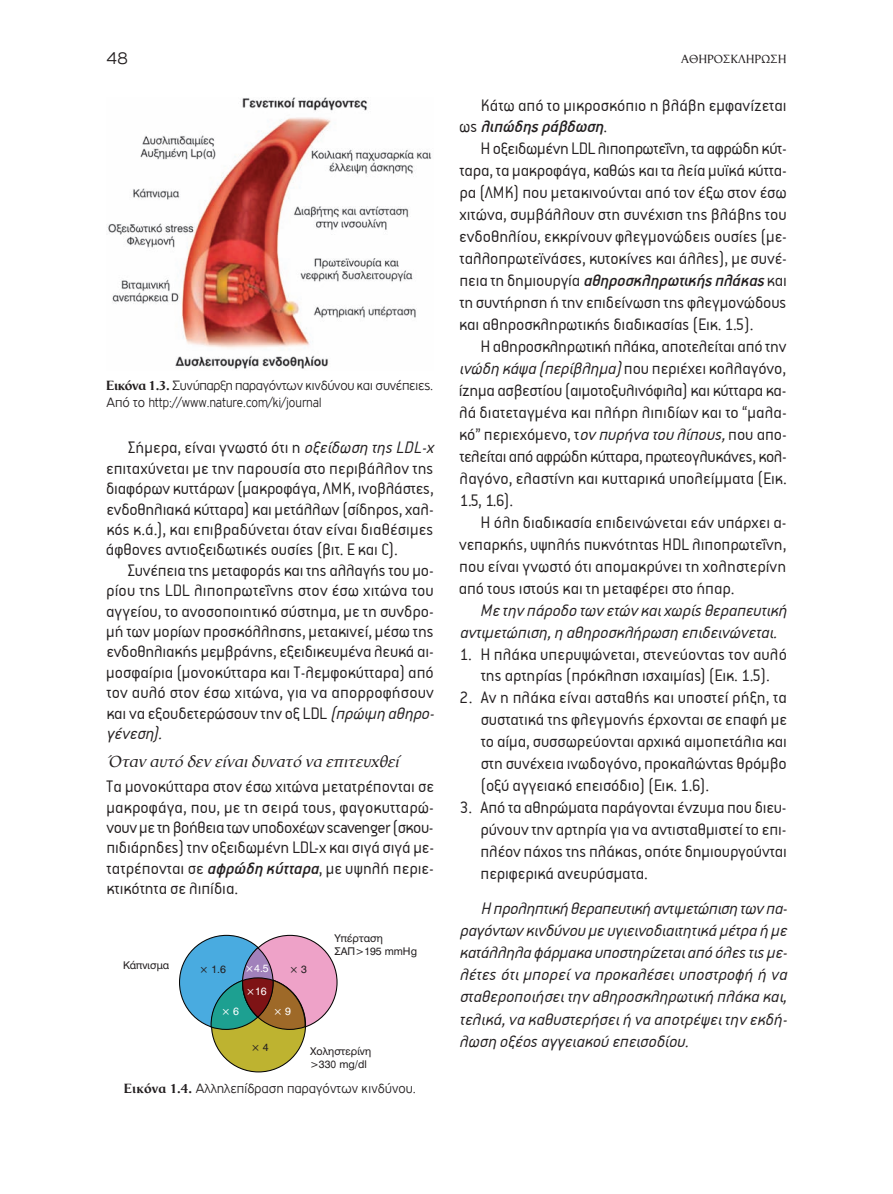
<style>
.page{position:relative;width:893px;height:1194px;background:#fff}
.page>*{position:absolute;margin:0;border:0;box-sizing:border-box;transform-origin:0 0}
.t1{font:300 18px/21.9px "PF Premier";color:#231f20;text-align:justify}
.t2{font:italic 300 18px/22px "PF Premier";color:#231f20}
.t3{font:300 18px "PF Highway Gothic";color:#231f20}
.t4{font:italic 16.5px "Vega Greek";color:#231f20}
.t5{font:300 14.25px/17.2px "PF Highway Gothic";letter-spacing:-.025em;color:#231f20}
.t6{font:300 14.25px "PF Highway Gothic";color:#231f20}
.t7{font:12px "Vega Greek";color:#231f20}
.t8{font:10.5px/12.6px "UB Helvetica";color:#231f20}
.t9{font:10.5px "UB Helvetica";color:#fff}
.s1{font-family:"Vega Greek";font-weight:700;font-size:13.5px}
.s2{font-style:italic}
.s3{font-weight:500;font-style:italic}
</style>
<div class="page">
<img style="left:107px;top:97px;width:325px;height:272px">
<div style="left:180px;top:935px;width:94px;height:94px;background:#49abe0;border-radius:50%"></div>
<div style="left:243px;top:935px;width:94px;height:94px;background:#eea2c8;border-radius:50%"></div>
<div style="left:212px;top:977px;width:94px;height:94px;background:#beb330;border-radius:50%"></div>
<svg style="left:243px;top:947px;width:30px;height:70px"></svg>
<svg style="left:210px;top:976px;width:96px;height:54px"></svg>
<p class="t3" style="left:106px;top:48px;width:23px">48</p>
<p class="t7" style="left:681px;top:54px;width:107px">ΑΘΗΡΟΣΚΛΗΡΩΣΗ</p>
<p class="t5" style="left:106px;top:376px;width:329px"><span class="s1">Εικόνα 1.3.</span> Συνύπαρξη παραγόντων κινδύνου και συνέπειες.<br>Από το http://www.nature.com/ki/journal</p>
<p class="t1" style="left:106px;top:438px;width:329px;line-height:20.4px;text-indent:22px">Σήµερα, είναι γνωστό ότι η <span class="s2">οξείδωση της LDL-x </span>επιταχύνεται µε την παρουσία στο περιβάλλον της διαφόρων κυττάρων (µακροφάγα, ΛΜΚ, ινοβλάστες, ενδοθηλιακά κύτταρα) και µετάλλων (σίδηρος, χαλ&shy;κός κ.ά.), και επιβραδύνεται όταν είναι διαθέσιµες άφθονες αντιοξειδωτικές ουσίες (βιτ. Ε και C).</p>
<p class="t1" style="left:106px;top:560px;width:329px;line-height:20.4px;text-indent:21px">Συνέπεια της µεταφοράς και της αλλαγής του µο&shy;ρίου της LDL λιποπρωτεΐνης στον έσω χιτώνα του αγγείου, το ανοσοποιητικό σύστηµα, µε τη συνδρο&shy;µή των µορίων προσκόλλησης, µετακινεί, µέσω της ενδοθηλιακής µεµβράνης, εξειδικευµένα λευκά αι&shy;µοσφαίρια (µονοκύτταρα και Τ-λεµφοκύτταρα) από τον αυλό στον έσω χιτώνα, για να απορροφήσουν και να εξουδετερώσουν την οξ LDL <span class="s2">(πρώιµη αθηρο&shy;γένεση).</span></p>
<p class="t4" style="left:106px;top:755px;width:294px">Όταν αυτό δεν είναι δυνατό να επιτευχθεί</p>
<p class="t1" style="left:106px;top:777px;width:329px;line-height:20.4px">Τα µονοκύτταρα στον έσω χιτώνα µετατρέπονται σε µακροφάγα, που, µε τη σειρά τους, φαγοκυτταρώ&shy;νουν µε τηβοήθεια των υποδοχέων scavenger(σκου&shy;πιδιάρηδες) την οξειδωµένη LDL-x και σιγά σιγά µε&shy;τατρέπονται σε <span class="s3">αφρώδη κύτταρα</span>, µε υψηλή περιε&shy;κτικότητα σε λιπίδια.</p>
<p class="t8" style="left:123px;top:959px;width:48px">Κάπνισµα</p>
<p class="t9" style="left:245px;top:961px;width:25px">΅4.5</p>
<p class="t8" style="left:200px;top:962px;width:28px">΅ 1.6</p>
<p class="t8" style="left:290px;top:962px;width:19px">΅ 3</p>
<p class="t9" style="left:246px;top:984px;width:22px">΅16</p>
<p class="t9" style="left:222px;top:1004px;width:19px">΅ 6</p>
<p class="t9" style="left:274px;top:1004px;width:19px">΅ 9</p>
<p class="t8" style="left:335px;top:932px;width:84px">Υπέρταση<br>ΣΑΠ&gt;195 mmHg</p>
<p class="t8" style="left:251px;top:1040px;width:19px">΅ 4</p>
<p class="t8" style="left:310px;top:1045px;width:63px">Χοληστερίνη &gt;330 mg/dl</p>
<p class="t6" style="left:124px;top:1081px;width:294px"><span class="s1">Εικόνα 1.4.</span> Αλληλεπίδραση παραγόντων κινδύνου.</p>
<p class="t1" style="left:459px;top:96px;width:329px;line-height:21px;text-indent:21px">Κάτω από το µικροσκόπιο η βλάβη εµφανίζεται ως <span class="s3">λιπώδης ράβδωση</span>.</p>
<p class="t1" style="left:459px;top:138px;width:329px;text-indent:21px">Ηοξειδωµένη LDL λιποπρωτεΐνη,τα αφρώδη κύτ&shy;ταρα, τα µακροφάγα, καθώς και τα λεία µυϊκά κύττα&shy;ρα (ΛΜΚ) που µετακινούνται από τον έξω στον έσω χιτώνα, συµβάλλουν στη συνέχιση της βλάβης του ενδοθηλίου, εκκρίνουν φλεγµονώδεις ουσίες (µε&shy;ταλλοπρωτεϊνάσες, κυτοκίνες και άλλες), µε συνέ&shy;πεια τη δηµιουργία <span class="s3">αθηροσκληρωτικής πλάκας</span> και τη συντήρηση ή την επιδείνωση της φλεγµονώδους και αθηροσκληρωτικής διαδικασίας (Εικ. 1.5).</p>
<p class="t1" style="left:459px;top:336px;width:330px;text-indent:22px">Η αθηροσκληρωτική πλάκα, αποτελείται από την <span class="s2">ινώδη κάψα (περίβληµα)</span> που περιέχει κολλαγόνο, ίζηµα ασβεστίου (αιµοτοξυλινόφιλα) και κύτταρα κα - λά διατεταγµένα και πλήρη λιπιδίων και το “µαλα&shy;κό” περιεχόµενο, τ<span class="s2">ον πυρήνα του λίπους,</span> που απο&shy;τελείται από αφρώδηκύτταρα,πρωτεογλυκάνες, κολ - λαγόνο, ελαστίνη και κυτταρικά υπολείµµατα (Εικ.<br>1.5, 1.6).</p>
<p class="t1" style="left:459px;top:512px;width:329px;text-indent:22px">Η όλη διαδικασία επιδεινώνεται εάν υπάρχει α&shy;νεπαρκής, υψηλής πυκνότητας HDL λιποπρωτεΐνη, που είναι γνωστό ότι αποµακρύνει τη χοληστερίνη από τους ιστούς και τη µεταφέρει στο ήπαρ.</p>
<p class="t2" style="left:459px;top:599px;width:329px;text-indent:21px">Με την πάροδο των ετών και χωρίς θεραπευτική αντιµετώπιση, η αθηροσκλήρωση επιδεινώνεται.</p>
<p class="t1" style="left:459px;top:643px;width:329px;text-align:center">1. Η πλάκα υπερυψώνεται, στενεύοντας τον αυλό της αρτηρίας (πρόκληση ισχαιµίας) (Εικ. 1.5).</p>
<p class="t1" style="left:481px;top:687px;width:308px;text-indent:-21px">2. Αν η πλάκα είναι ασταθής και υποστεί ρήξη, τα συστατικά της φλεγµονής έρχονται σε επαφή µε το αίµα, συσσωρεύονται αρχικά αιµοπετάλια και στη συνέχεια ινωδογόνο, προκαλώντας θρόµβο (οξύ αγγειακό επεισόδιο) (Εικ. 1.6).</p>
<p class="t1" style="left:480px;top:797px;width:308px;text-indent:-21px">3. Από τα αθηρώµατα παράγονται ένζυµα που διευ&shy;ρύνουν την αρτηρία για να αντισταθµιστεί το επι&shy;πλέον πάχος της πλάκας, οπότε δηµιουργούνται περιφερικά ανευρύσµατα.</p>
<p class="t2" style="left:459px;top:898px;width:329px;text-align:justify;text-indent:21px">Ηπροληπτική θεραπευτική αντιµετώπιση των πα&shy;ραγόντων κινδύνου µε υγιεινοδιαιτητικά µέτρα ή µε κατάλληλα φάρµακα υποστηρίζεται από όλεςτις µε&shy;λέτες ότι µπορεί να προκαλέσει υποστροφή ή να σταθεροποιήσει την αθηροσκληρωτική πλάκα και, τελικά, να καθυστερήσει ή να αποτρέψει την εκδή&shy;λωση οξέος αγγειακού επεισοδίου.</p>
</div>
